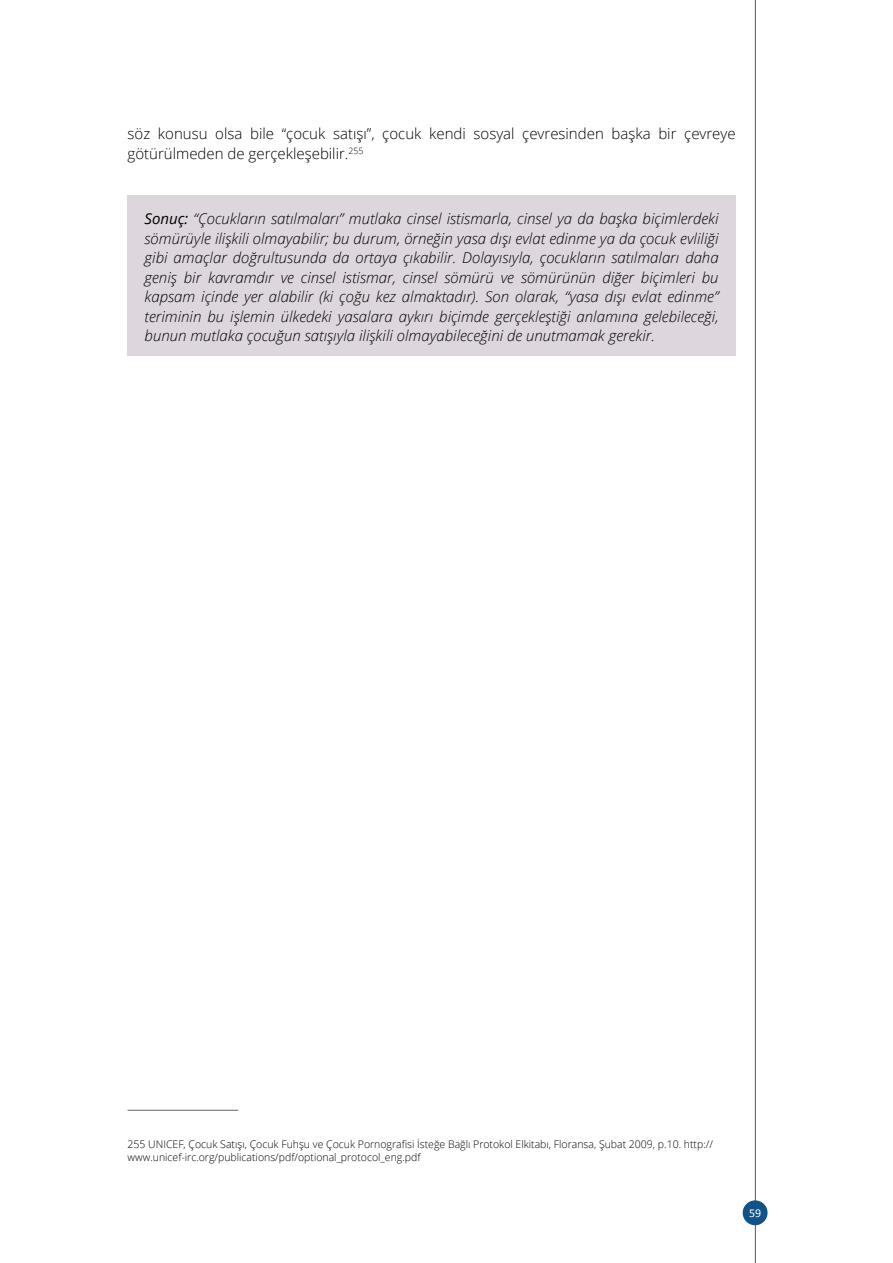
<style>
.page{position:relative;width:893px;height:1263px;background:#fff}
.page>*{position:absolute;margin:0;border:0;box-sizing:border-box;transform-origin:0 0}
.t1{font:italic 300 15px/19.5px "Open Sans";color:#000;text-align:justify}
.t2{font:300 15px/19.5px "Open Sans";color:#000}
.t3{font:12px "Calibri";color:#fff}
.t4{font:300 10.5px/12.6px "Open Sans";color:#000}
.s1{font-weight:400}
</style>
<div class="page">
<hr style="left:755px;top:0;width:1px;height:1263px;background:#67686b">
<div style="left:743px;top:1200px;width:25px;height:25px;background:#105388;border-radius:50%"></div>
<hr style="left:128px;top:1110px;width:110px;height:1px;background:#67686b">
<div style="left:128px;top:196px;width:608px;height:160px;background:#ded6dd"></div>
<p class="t2" style="left:128px;top:123px;width:610px">söz konusu olsa bile “çocuk satışı”, çocuk kendi sosyal çevresinden başka bir çevreye götürülmeden de gerçekleşebilir.<sup>255</sup></p>
<p class="t1" style="left:145px;top:208px;width:576px"><span class="s1">Sonuç:</span> “Çocukların satılmaları” mutlaka cinsel istismarla, cinsel ya da başka biçimlerdeki sömürüyle ilişkili olmayabilir; bu durum, örneğin yasa dışı evlat edinme ya da çocuk evliliği gibi amaçlar doğrultusunda da ortaya çıkabilir. Dolayısıyla, çocukların satılmaları daha geniş bir kavramdır ve cinsel istismar, cinsel sömürü ve sömürünün diğer biçimleri bu kapsam içinde yer alabilir (ki çoğu kez almaktadır). Son olarak, “yasa dışı evlat edinme” teriminin bu işlemin ülkedeki yasalara aykırı biçimde gerçekleştiği anlamına gelebileceği, bunun mutlaka çocuğun satışıyla ilişkili olmayabileceğini de unutmamak gerekir.</p>
<p class="t4" style="left:128px;top:1138px;width:587px">255 UNICEF, Çocuk Satışı, Çocuk Fuhşu ve Çocuk Pornografisi İsteğe Bağlı Protokol Elkitabı, Floransa, Şubat 2009, p.10. http:// www.unicef-irc.org/publications/pdf/optional_protocol_eng.pdf</p>
<p class="t3" style="left:749px;top:1205px;width:14px">59</p>
</div>
